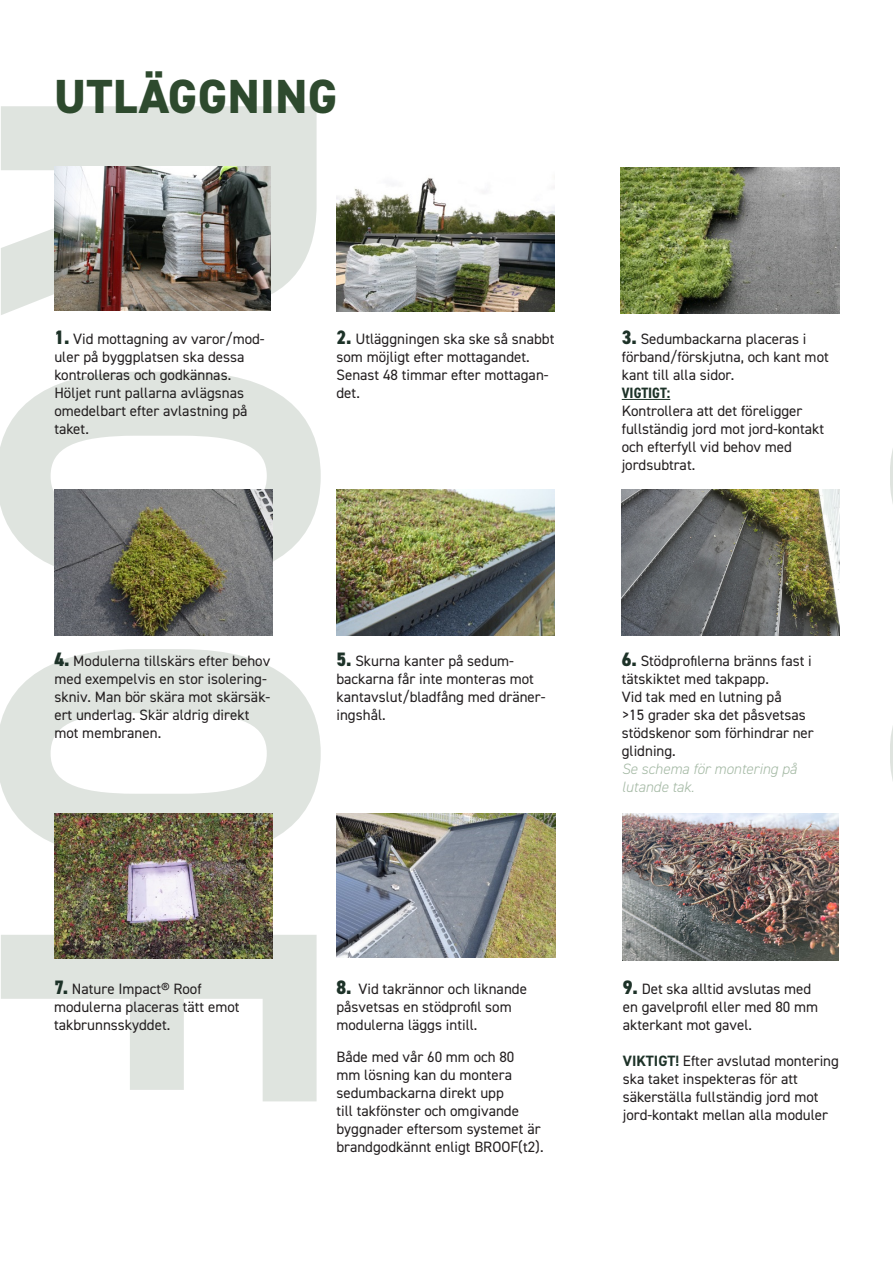
<style>
.page{position:relative;width:893px;height:1263px;background:#fff}
.page>*{position:absolute;margin:0;border:0;box-sizing:border-box;transform-origin:0 0}
.t1{font:700 condensed 457.65px "DIN2014";color:#2e4a2e}
.t2{font:800 48px "DIN2014";letter-spacing:.01em;color:#2e4a2e}
.t3{font:15px/18px "DIN2014";color:#231f20}
.s1{font-weight:800;font-stretch:condensed;font-size:19.5px;color:#1d3228}
.s2{font-weight:700;font-stretch:condensed;color:#1d3228}
.s3{font-weight:300;font-style:italic;color:#a3b8a3}
.s4{font-weight:700;color:#1d3228}
</style>
<div class="page">
<img style="left:54px;top:167px;width:217px;height:144px">
<img style="left:621px;top:167px;width:219px;height:146px">
<img style="left:337px;top:178px;width:217px;height:133px">
<hr style="left:622px;top:399px;width:48px;height:1px;background:#1d3228">
<img style="left:54px;top:489px;width:219px;height:146px">
<img style="left:336px;top:489px;width:219px;height:146px">
<img style="left:54px;top:813px;width:219px;height:146px">
<img style="left:337px;top:813px;width:218px;height:144px">
<img style="left:622px;top:489px;width:218px;height:146px">
<img style="left:623px;top:814px;width:215px;height:146px">
<p class="t2" style="left:54px;top:65px;width:285px">UTLÄGGNING</p>
<h1 class="t1" style="left:463px;top:80px;width:1032px;rotate:90deg">ROOF</h1>
<p class="t3" style="left:54px;top:329px;width:212px"><span class="s1">1.</span> Vid mottagning av varor/mod&shy;uler på byggplatsen ska dessa kontrolleras och godkännas.<br>Höljet runt pallarna avlägsnas omedelbart efter avlastning på taket.</p>
<p class="t3" style="left:336px;top:329px;width:219px"><span class="s1">2.</span> Utläggningen ska ske så snabbt som möjligt efter mottagandet.<br>Senast 48 timmar efter mottagan&shy;det.</p>
<p class="t3" style="left:622px;top:329px;width:209px"><span class="s1">3.</span> Sedumbackarna placeras i förband/förskjutna, och kant mot kant till alla sidor.<br><span class="s2">VIGTIGT:<br></span>Kontrollera att det föreligger fullständig jord mot jord-kontakt och efterfyll vid behov med jordsubtrat.</p>
<p class="t3" style="left:54px;top:652px;width:218px"><span class="s1">4.</span> Modulerna tillskärs efter behov med exempelvis en stor isolering&shy;skniv. Man bör skära mot skärsäk&shy;ert underlag. Skär aldrig direkt mot membranen.</p>
<p class="t3" style="left:336px;top:652px;width:211px"><span class="s1">5.</span> Skurna kanter på sedum&shy;backarna får inte monteras mot kantavslut/bladfång med dräner&shy;ingshål.</p>
<p class="t3" style="left:622px;top:652px;width:194px"><span class="s1">6.</span> Stödprofilerna bränns fast i tätskiktet med takpapp.<br>Vid tak med en lutning på<br>&gt;15 grader ska det påsvetsas stödskenor som förhindrar ner glidning.<br><span class="s3">Se schema för montering på lutande tak.</span></p>
<p class="t3" style="left:54px;top:979px;width:187px"><span class="s1">7.</span> Nature Impact® Roof modulerna placeras tätt emot takbrunnsskyddet.</p>
<p class="t3" style="left:336px;top:979px;width:192px"><span class="s1">8.</span> Vid takrännor och liknande påsvetsas en stödprofil som modulerna läggs intill.</p>
<p class="t3" style="left:336px;top:1048px;width:209px">Både med vår 60 mm och 80<br>mm lösning kan du montera sedumbackarna direkt upp<br>till takfönster och omgivande byggnader eftersom systemet är brandgodkännt enligt BROOF(t2).</p>
<p class="t3" style="left:623px;top:979px;width:197px"><span class="s1">9.</span> Det ska alltid avslutas med en gavelprofil eller med 80 mm akterkant mot gavel.</p>
<p class="t3" style="left:623px;top:1051px;width:218px"><span class="s4">VIKTIGT!</span> Efter avslutad montering</p>
<p class="t3" style="left:623px;top:1069px;width:177px">ska taket inspekteras för att</p>
<p class="t3" style="left:623px;top:1087px;width:197px">säkerställa fullständig jord mot</p>
<p class="t3" style="left:623px;top:1105px;width:207px">jord-kontakt mellan alla moduler</p>
</div>
